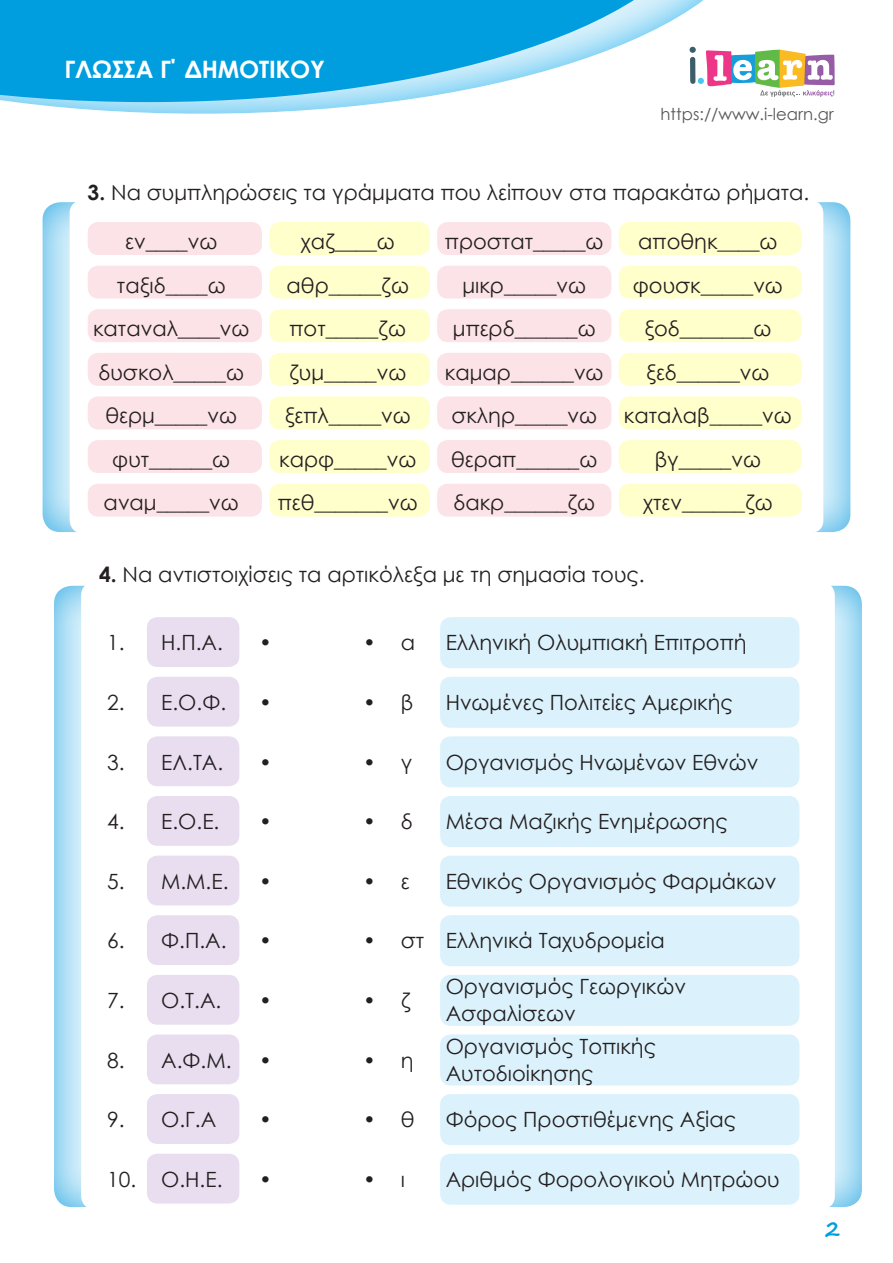
<style>
.page{position:relative;width:893px;height:1263px;background:#fff}
.page>*{position:absolute;margin:0;border:0;box-sizing:border-box;transform-origin:0 0}
.t1{font:700 24px "Century Gothic";letter-spacing:-.01em;color:#fff}
.t2{font:21px/27px "Century Gothic";color:#231f20}
.t3{font:700 21px "Segoe Script";color:#009ede}
.t4{font:16.5px "Century Gothic";color:#57585a}
.s1{font-weight:700}
</style>
<div class="page">
<div style="left:42px;top:200px;width:809px;height:333px;background:#009ede;opacity:.75"></div>
<div style="left:70px;top:200px;width:753px;height:333px;background:#fff;border-radius:13px"></div>
<div style="left:54px;top:584px;width:808px;height:624px;background:#009ede;opacity:.75"></div>
<div style="left:81px;top:582px;width:754px;height:627px;background:#fff;border-radius:13px"></div>
<svg style="left:759px;top:49px;width:76px;height:48px"></svg>
<div style="left:0;top:0;width:759px;height:116px;background:#00aeef;opacity:.75"></div>
<svg style="left:0;top:0;width:706px;height:102px"></svg>
<div style="left:88px;top:222px;width:174px;height:33px;background:#fce3e8;border-radius:11px"></div>
<div style="left:88px;top:266px;width:174px;height:33px;background:#fce3e8;border-radius:11px"></div>
<div style="left:88px;top:309px;width:174px;height:33px;background:#fce3e8;border-radius:11px"></div>
<div style="left:88px;top:353px;width:174px;height:33px;background:#fce3e8;border-radius:11px"></div>
<div style="left:88px;top:396px;width:174px;height:33px;background:#fce3e8;border-radius:11px"></div>
<div style="left:88px;top:440px;width:174px;height:33px;background:#fce3e8;border-radius:11px"></div>
<div style="left:88px;top:484px;width:174px;height:33px;background:#fce3e8;border-radius:11px"></div>
<div style="left:437px;top:222px;width:174px;height:33px;background:#fce3e8;border-radius:11px"></div>
<div style="left:437px;top:266px;width:174px;height:33px;background:#fce3e8;border-radius:11px"></div>
<div style="left:437px;top:309px;width:174px;height:33px;background:#fce3e8;border-radius:11px"></div>
<div style="left:437px;top:353px;width:174px;height:33px;background:#fce3e8;border-radius:11px"></div>
<div style="left:437px;top:396px;width:174px;height:33px;background:#fce3e8;border-radius:11px"></div>
<div style="left:437px;top:440px;width:174px;height:33px;background:#fce3e8;border-radius:11px"></div>
<div style="left:437px;top:484px;width:174px;height:33px;background:#fce3e8;border-radius:11px"></div>
<div style="left:619px;top:222px;width:182px;height:33px;background:#ffc;border-radius:11px"></div>
<div style="left:619px;top:266px;width:182px;height:33px;background:#ffc;border-radius:11px"></div>
<div style="left:619px;top:309px;width:182px;height:33px;background:#ffc;border-radius:11px"></div>
<div style="left:619px;top:353px;width:182px;height:33px;background:#ffc;border-radius:11px"></div>
<div style="left:619px;top:396px;width:182px;height:33px;background:#ffc;border-radius:11px"></div>
<div style="left:619px;top:440px;width:182px;height:33px;background:#ffc;border-radius:11px"></div>
<div style="left:619px;top:484px;width:182px;height:33px;background:#ffc;border-radius:11px"></div>
<div style="left:269px;top:222px;width:161px;height:33px;background:#ffc;border-radius:11px"></div>
<div style="left:269px;top:266px;width:161px;height:33px;background:#ffc;border-radius:11px"></div>
<div style="left:269px;top:309px;width:161px;height:33px;background:#ffc;border-radius:11px"></div>
<div style="left:269px;top:353px;width:161px;height:33px;background:#ffc;border-radius:11px"></div>
<div style="left:269px;top:396px;width:161px;height:33px;background:#ffc;border-radius:11px"></div>
<div style="left:269px;top:440px;width:161px;height:33px;background:#ffc;border-radius:11px"></div>
<div style="left:269px;top:484px;width:161px;height:33px;background:#ffc;border-radius:11px"></div>
<div style="left:147px;top:617px;width:92px;height:50px;background:#e8def0;border-radius:11px"></div>
<div style="left:440px;top:617px;width:359px;height:51px;background:#dbf2fc;border-radius:11px"></div>
<div style="left:147px;top:677px;width:92px;height:50px;background:#e8def0;border-radius:11px"></div>
<div style="left:440px;top:677px;width:359px;height:51px;background:#dbf2fc;border-radius:11px"></div>
<div style="left:147px;top:975px;width:92px;height:50px;background:#e8def0;border-radius:11px"></div>
<div style="left:440px;top:975px;width:359px;height:51px;background:#dbf2fc;border-radius:11px"></div>
<div style="left:147px;top:1034px;width:92px;height:50px;background:#e8def0;border-radius:11px"></div>
<div style="left:440px;top:1034px;width:359px;height:51px;background:#dbf2fc;border-radius:11px"></div>
<div style="left:147px;top:1094px;width:92px;height:50px;background:#e8def0;border-radius:11px"></div>
<div style="left:440px;top:1094px;width:359px;height:51px;background:#dbf2fc;border-radius:11px"></div>
<div style="left:147px;top:1154px;width:92px;height:49px;background:#e8def0;border-radius:11px"></div>
<div style="left:440px;top:1154px;width:359px;height:51px;background:#dbf2fc;border-radius:11px"></div>
<div style="left:147px;top:915px;width:92px;height:50px;background:#e8def0;border-radius:11px"></div>
<div style="left:440px;top:915px;width:359px;height:51px;background:#dbf2fc;border-radius:11px"></div>
<div style="left:147px;top:856px;width:92px;height:49px;background:#e8def0;border-radius:11px"></div>
<div style="left:440px;top:856px;width:359px;height:51px;background:#dbf2fc;border-radius:11px"></div>
<div style="left:147px;top:796px;width:92px;height:50px;background:#e8def0;border-radius:11px"></div>
<div style="left:440px;top:796px;width:359px;height:51px;background:#dbf2fc;border-radius:11px"></div>
<div style="left:147px;top:736px;width:92px;height:50px;background:#e8def0;border-radius:11px"></div>
<div style="left:440px;top:736px;width:359px;height:51px;background:#dbf2fc;border-radius:11px"></div>
<p class="t1" style="left:65px;top:51px;width:262px">ΓΛΩΣΣΑ Γ΄ ΔΗΜΟΤΙΚΟΥ</p>
<p class="t4" style="left:660px;top:103px;width:175px">https://www.i-learn.gr</p>
<p class="t2" style="left:88px;top:179px;width:723px"><span class="s1">3.</span> Να συμπληρώσεις τα γράμματα που λείπουν στα παρακάτω ρήματα.</p>
<p class="t2" style="left:125px;top:228px;width:94px">εν____νω</p>
<p class="t2" style="left:301px;top:228px;width:96px">χαζ____ω</p>
<p class="t2" style="left:445px;top:228px;width:160px">προστατ_____ω</p>
<p class="t2" style="left:638px;top:228px;width:141px">αποθηκ____ω</p>
<p class="t2" style="left:117px;top:271px;width:110px">ταξιδ____ω</p>
<p class="t2" style="left:287px;top:271px;width:124px">αθρ_____ζω</p>
<p class="t2" style="left:462px;top:271px;width:125px">μικρ_____νω</p>
<p class="t2" style="left:633px;top:271px;width:152px">φουσκ_____νω</p>
<p class="t2" style="left:93px;top:315px;width:158px">καταναλ____νω</p>
<p class="t2" style="left:290px;top:315px;width:118px">ποτ_____ζω</p>
<p class="t2" style="left:453px;top:315px;width:144px">μπερδ______ω</p>
<p class="t2" style="left:644px;top:315px;width:129px">ξοδ_______ω</p>
<p class="t2" style="left:98px;top:358px;width:147px">δυσκολ_____ω</p>
<p class="t2" style="left:289px;top:358px;width:119px">ζυμ_____νω</p>
<p class="t2" style="left:445px;top:358px;width:160px">καμαρ______νω</p>
<p class="t2" style="left:646px;top:358px;width:125px">ξεδ______νω</p>
<p class="t2" style="left:105px;top:402px;width:133px">θερμ_____νω</p>
<p class="t2" style="left:285px;top:402px;width:128px">ξεπλ_____νω</p>
<p class="t2" style="left:451px;top:402px;width:147px">σκληρ_____νω</p>
<p class="t2" style="left:624px;top:402px;width:169px">καταλαβ_____νω</p>
<p class="t2" style="left:112px;top:445px;width:120px">φυτ______ω</p>
<p class="t2" style="left:279px;top:445px;width:139px">καρφ_____νω</p>
<p class="t2" style="left:451px;top:445px;width:148px">θεραπ______ω</p>
<p class="t2" style="left:655px;top:445px;width:108px">βγ_____νω</p>
<p class="t2" style="left:104px;top:489px;width:137px">αναμ_____νω</p>
<p class="t2" style="left:278px;top:489px;width:141px">πεθ_______νω</p>
<p class="t2" style="left:453px;top:489px;width:143px">δακρ______ζω</p>
<p class="t2" style="left:643px;top:489px;width:131px">χτεν______ζω</p>
<p class="t2" style="left:99px;top:561px;width:547px"><span class="s1">4.</span> Να αντιστοιχίσεις τα αρτικόλεξα με τη σημασία τους.</p>
<p class="t2" style="left:107px;top:629px;width:117px">1. Η.Π.Α.</p>
<p class="t2" style="left:259px;top:629px;width:14px">•</p>
<p class="t2" style="left:363px;top:629px;width:53px">• α</p>
<p class="t2" style="left:446px;top:629px;width:302px">Ελληνική Ολυμπιακή Επιτροπή</p>
<p class="t2" style="left:107px;top:688px;width:120px">2. Ε.Ο.Φ.</p>
<p class="t2" style="left:259px;top:688px;width:14px">•</p>
<p class="t2" style="left:363px;top:688px;width:52px">• β</p>
<p class="t2" style="left:446px;top:688px;width:289px">Ηνωμένες Πολιτείες Αμερικής</p>
<p class="t2" style="left:107px;top:748px;width:118px">3. ΕΛ.ΤΑ.</p>
<p class="t2" style="left:259px;top:748px;width:14px">•</p>
<p class="t2" style="left:363px;top:748px;width:51px">• γ</p>
<p class="t2" style="left:446px;top:748px;width:314px">Οργανισμός Ηνωμένων Εθνών</p>
<p class="t2" style="left:107px;top:808px;width:114px">4. Ε.Ο.Ε.</p>
<p class="t2" style="left:259px;top:808px;width:14px">•</p>
<p class="t2" style="left:363px;top:808px;width:51px">• δ</p>
<p class="t2" style="left:446px;top:808px;width:283px">Μέσα Μαζικής Ενημέρωσης</p>
<p class="t2" style="left:107px;top:867px;width:123px">5. Μ.Μ.Ε.</p>
<p class="t2" style="left:259px;top:867px;width:14px">•</p>
<p class="t2" style="left:363px;top:867px;width:48px">• ε</p>
<p class="t2" style="left:446px;top:867px;width:332px">Εθνικός Οργανισμός Φαρμάκων</p>
<p class="t2" style="left:107px;top:927px;width:121px">6. Φ.Π.Α.</p>
<p class="t2" style="left:259px;top:927px;width:14px">•</p>
<p class="t2" style="left:363px;top:927px;width:303px">• στ Ελληνικά Ταχυδρομεία</p>
<p class="t2" style="left:107px;top:986px;width:116px">7. Ο.Τ.Α.</p>
<p class="t2" style="left:259px;top:986px;width:14px">•</p>
<p class="t2" style="left:363px;top:986px;width:49px">• ζ</p>
<p class="t2" style="left:446px;top:973px;width:242px">Οργανισμός Γεωργικών<br>Ασφαλίσεων</p>
<p class="t2" style="left:107px;top:1046px;width:126px">8. Α.Φ.Μ.</p>
<p class="t2" style="left:259px;top:1046px;width:14px">•</p>
<p class="t2" style="left:363px;top:1046px;width:52px">• η</p>
<p class="t2" style="left:446px;top:1033px;width:212px">Οργανισμός Τοπικής<br>Αυτοδιοίκησης</p>
<p class="t2" style="left:107px;top:1106px;width:111px">9. Ο.Γ.Α</p>
<p class="t2" style="left:259px;top:1106px;width:14px">•</p>
<p class="t2" style="left:363px;top:1106px;width:53px">• θ</p>
<p class="t2" style="left:446px;top:1106px;width:292px">Φόρος Προστιθέμενης Αξίας</p>
<p class="t2" style="left:107px;top:1165px;width:117px">10. Ο.Η.Ε.</p>
<p class="t2" style="left:259px;top:1165px;width:14px">•</p>
<p class="t2" style="left:363px;top:1165px;width:43px">• ι</p>
<p class="t2" style="left:446px;top:1165px;width:336px">Αριθμός Φορολογικού Μητρώου</p>
<p class="t3" style="left:825px;top:1212px;width:17px">2</p>
</div>
